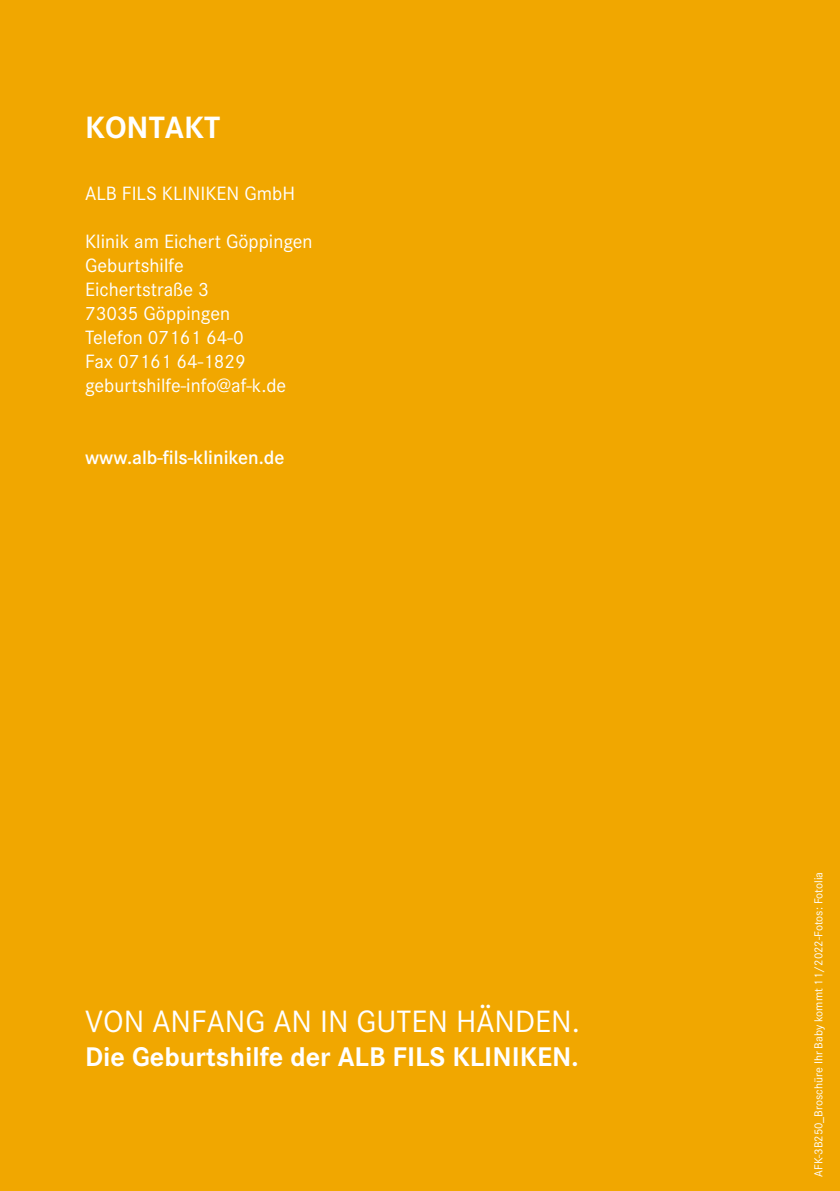
<style>
.page{position:relative;width:840px;height:1191px;background:#fff}
.page>*{position:absolute;margin:0;border:0;box-sizing:border-box;transform-origin:0 0}
.t1{font:32px "Corporate S";color:#fff}
.t2{font:700 32px "Corporate S";color:#fff}
.t3{font:700 28px "Corporate S";color:#fff}
.t4{font:20px/24px "Corporate S";color:#fff}
.t5{font:600 20px "Corporate S";color:#fff}
.t6{font:12px "Corporate S";color:#fff}
</style>
<div class="page">
<div style="left:0;top:0;width:839px;height:1191px;background:#f1a700"></div>
<h1 class="t2" style="left:85px;top:109px;width:136px">KONTAKT</h1>
<p class="t4" style="left:85px;top:181px;width:211px">ALB FILS KLINIKEN GmbH</p>
<p class="t4" style="left:85px;top:229px;width:229px">Klinik am Eichert Göppingen<br>Geburtshilfe<br>Eichertstraße 3<br>73035 Göppingen<br>Telefon 07161 64-0<br>Fax 07161 64-1829 geburtshilfe-info@af-k.de</p>
<p class="t5" style="left:85px;top:444px;width:201px">www.alb-fils-kliniken.de</p>
<h1 class="t1" style="left:85px;top:1003px;width:496px">VON ANFANG AN IN GUTEN HÄNDEN.</h1>
<h2 class="t3" style="left:85px;top:1040px;width:494px">Die Geburtshilfe der ALB FILS KLINIKEN.</h2>
<p class="t6" style="left:811px;top:1177px;width:307px;rotate:-90deg">AFK-3B250_Broschüre Ihr Baby kommt 11/2022-Fotos: Fotolia</p>
</div>
